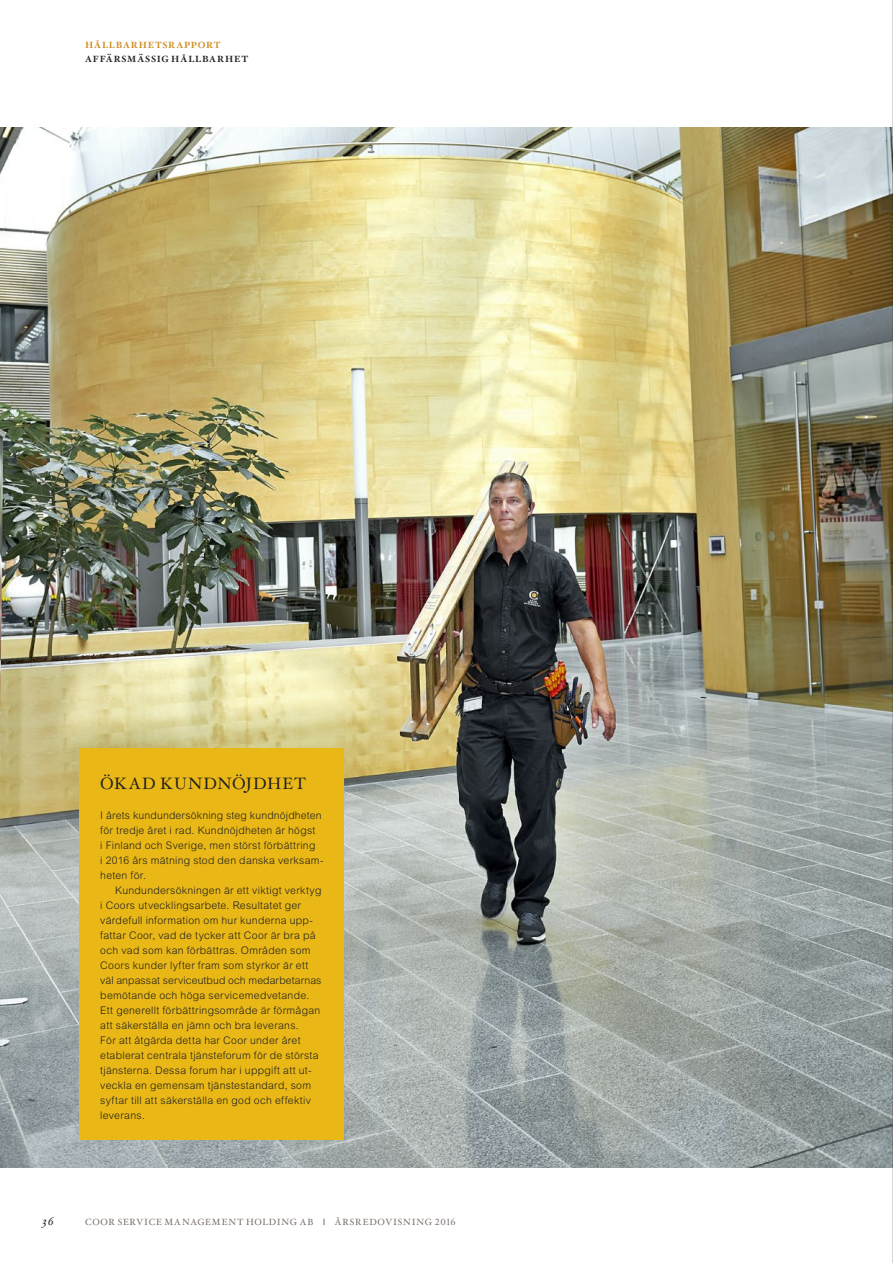
<style>
.page{position:relative;width:893px;height:1263px;background:#fff}
.page>*{position:absolute;margin:0;border:0;box-sizing:border-box;transform-origin:0 0}
.t1{font:16.5px "Hoefler Txt";letter-spacing:.055em;color:#212120}
.t2{font:italic 12px "Hoefler Txt";color:#212120}
.t3{font:300 10.5px/15px "Arial MT Std";letter-spacing:.025em;color:#212120}
.t4{font:9px "Hoefler Txt";letter-spacing:.085em;color:#756a63}
.t5{font:700 9px "Hoefler Txt";letter-spacing:.095em;color:#212120}
.t6{font:700 9px "Hoefler Txt";letter-spacing:.09em;color:#cd8c21}
.s1{font-weight:700;color:#212120}
</style>
<div class="page">
<img style="left:0;top:128px;width:892px;height:1039px">
<div style="left:79px;top:749px;width:265px;height:391px;background:#eab816"></div>
<hr style="left:892px;top:0;width:1px;height:1263px;background:#212120">
<p class="t6" style="left:85px;top:38px;width:137px">HÅLLBARHETSRAPPORT</p>
<p class="t5" style="left:85px;top:52px;width:164px">AFFÄRSMÄSSIG HÅLLBARHET</p>
<h1 class="t1" style="left:100px;top:771px;width:207px">ÖKAD KUNDNÖJDHET</h1>
<p class="t3" style="left:100px;top:808px;width:225px">I årets kundundersökning steg kundnöjdheten för tredje året i rad. Kundnöjdheten är högst<br>i Finland och Sverige, men störst förbättring<br>i 2016 års mätning stod den danska verksam&shy;heten för.</p>
<p class="t3" style="left:100px;top:883px;width:223px;text-indent:15px">Kundundersökningen är ett viktigt verktyg i Coors utvecklingsarbete. Resultatet ger värdefull information om hur kunderna upp&shy;fattar Coor, vad de tycker att Coor är bra på och vad som kan förbättras. Områden som Coors kunder lyfter fram som styrkor är ett väl anpassat serviceutbud och medarbetarnas bemötande och höga servicemedvetande.<br>Ett generellt förbättringsområde är förmågan att säkerställa en jämn och bra leverans.<br>För att åtgärda detta har Coor under året etablerat centrala tjänsteforum för de största tjänsterna. Dessa forum har i uppgift att ut&shy;veckla en gemensam tjänstestandard, som syftar till att säkerställa en god och effektiv leverans.</p>
<p class="t2" style="left:43px;top:1213px;width:13px">36</p>
<p class="t4" style="left:85px;top:1215px;width:372px">COOR SERVICE MANAGEMENT HOLDING AB <span class="s1">|</span> ÅRSREDOVISNING 2016</p>
</div>
